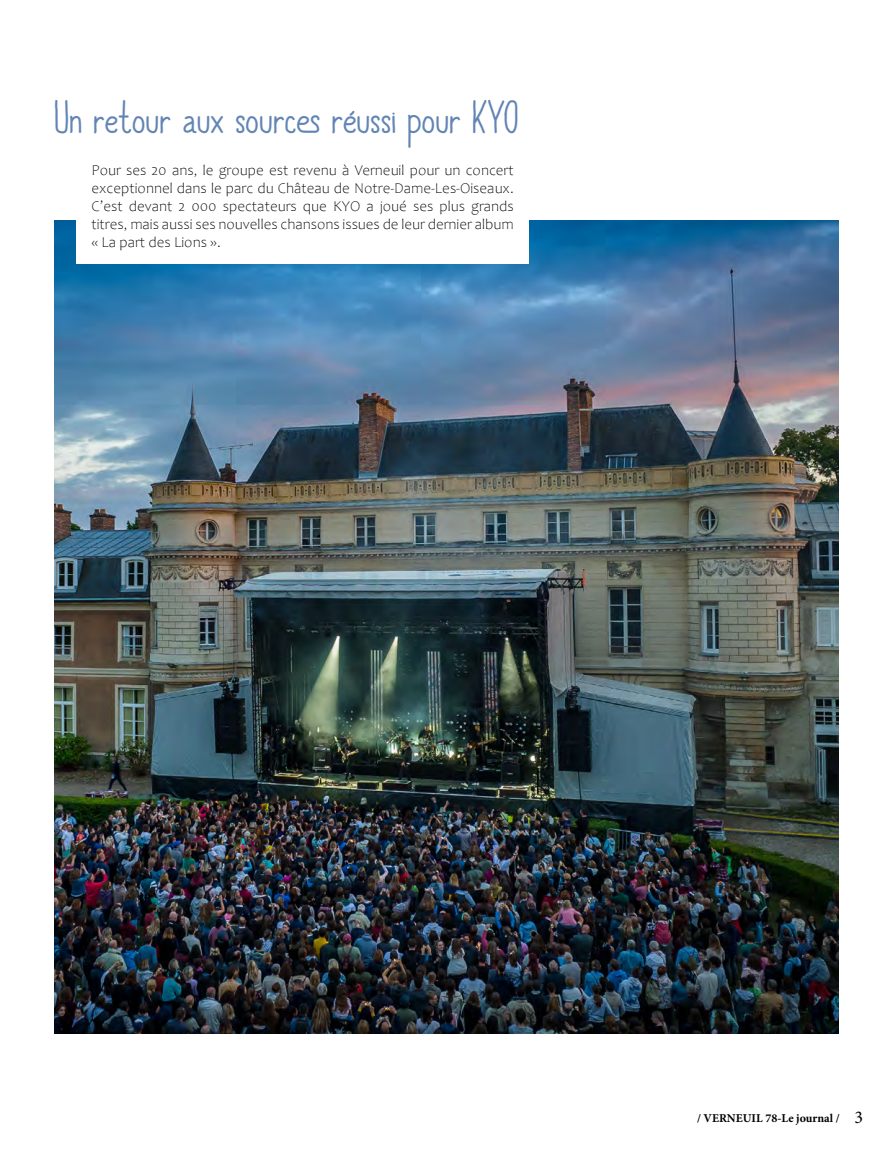
<style>
.page{position:relative;width:893px;height:1157px;background:#fff}
.page>*{position:absolute;margin:0;border:0;box-sizing:border-box;transform-origin:0 0}
.t1{font:43.5px "Always Together";letter-spacing:-.005em;color:#6285b5}
.t2{font:300 15px/18px "Candara";color:#000;text-align:justify}
.t3{font:700 12px "Minion Pro";color:#000}
.s1{font-weight:400;font-size:18px}
</style>
<div class="page">
<img style="left:54px;top:220px;width:785px;height:813px">
<div style="left:77px;top:140px;width:452px;height:123px;background:#fff"></div>
<h1 class="t1" style="left:54px;top:83px;width:466px">Un retour aux sources réussi pour KYO</h1>
<p class="t2" style="left:91px;top:162px;width:424px">Pour ses 20 ans, le groupe est revenu à Verneuil pour un concert exceptionnel dans le parc du Château de Notre-Dame-Les-Oiseaux.<br>C’est devant 2 000 spectateurs que KYO a joué ses plus grands titres, mais aussi ses nouvelles chansons issues de leur dernier album « La part des Lions ».</p>
<p class="t3" style="left:697px;top:1109px;width:168px">/ VERNEUIL 78-Le journal / <span class="s1">3</span></p>
</div>
